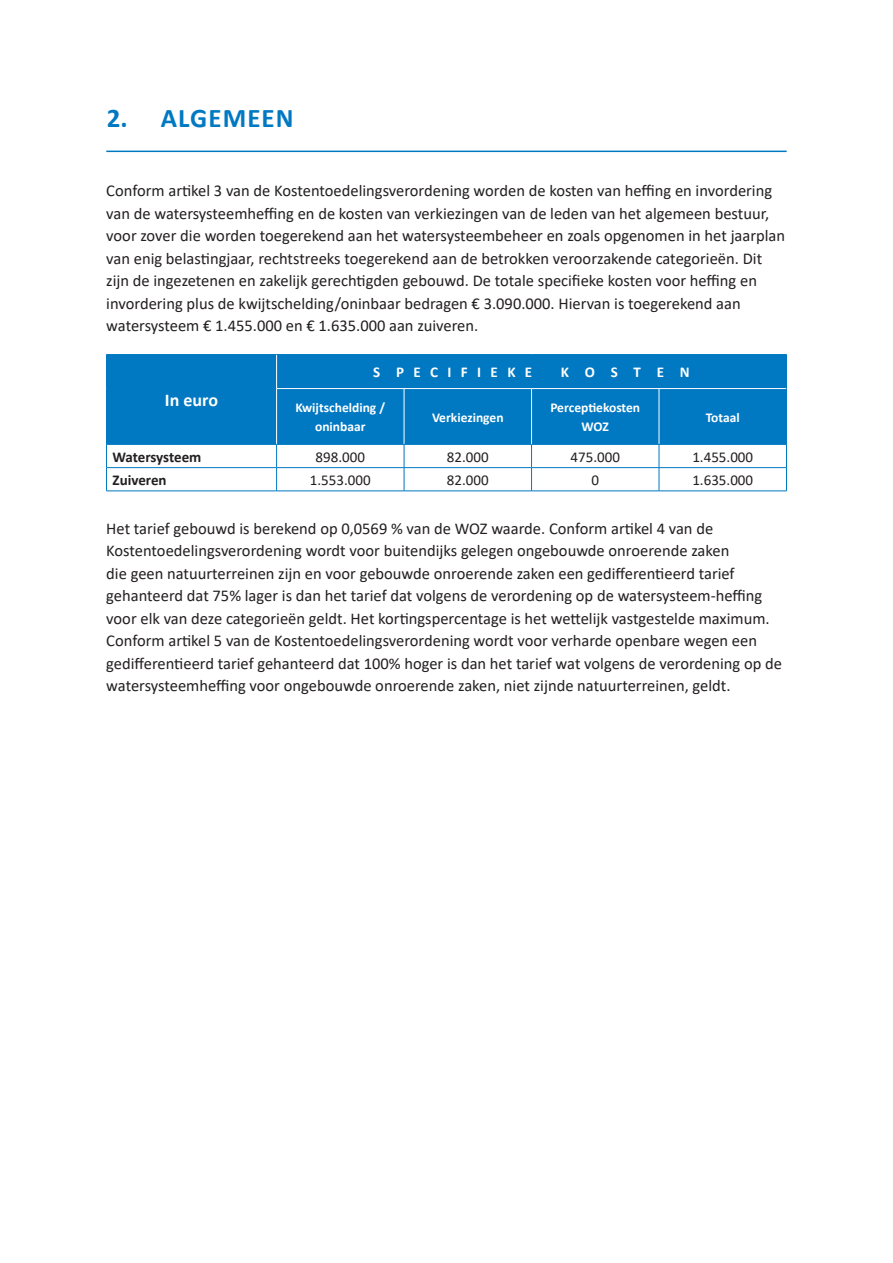
<style>
.page{position:relative;width:893px;height:1263px;background:#fff}
.page>*{position:absolute;margin:0;border:0;box-sizing:border-box;transform-origin:0 0}
.t1{font:700 27px "Calibri";letter-spacing:.04em;color:#0079c2}
.t2{font:700 18px "Calibri";color:#fff}
.t3{font:16.5px/22.5px "Calibri";color:#231f20}
.t4{font:15px "Calibri";color:#231f20}
.t5{font:700 15px "Calibri";letter-spacing:-.01em;color:#231f20}
.t6{font:700 15px "Calibri";color:#fff}
.t7{font:700 13.5px/19.5px "Calibri";color:#fff;text-align:center}
</style>
<div class="page">
<hr style="left:106px;top:151px;width:681px;height:1px;background:#0079c2">
<div style="left:107px;top:355px;width:679px;height:89px;background:#0079c2"></div>
<hr style="left:276px;top:388px;width:128px;height:1px;background:#fff">
<hr style="left:404px;top:388px;width:127px;height:1px;background:#fff">
<hr style="left:531px;top:388px;width:128px;height:1px;background:#fff">
<hr style="left:659px;top:388px;width:127px;height:1px;background:#fff">
<hr style="left:106px;top:467px;width:171px;height:1px;background:#0079c2">
<svg style="left:106px;top:445px;width:1px;height:46px"></svg>
<hr style="left:277px;top:467px;width:127px;height:1px;background:#0079c2">
<svg style="left:276px;top:445px;width:1px;height:46px"></svg>
<hr style="left:404px;top:467px;width:127px;height:1px;background:#0079c2">
<svg style="left:404px;top:445px;width:1px;height:46px"></svg>
<hr style="left:531px;top:467px;width:128px;height:1px;background:#0079c2">
<svg style="left:531px;top:445px;width:1px;height:46px"></svg>
<hr style="left:659px;top:467px;width:128px;height:1px;background:#0079c2">
<svg style="left:659px;top:445px;width:1px;height:46px"></svg>
<svg style="left:786px;top:445px;width:1px;height:46px"></svg>
<hr style="left:106px;top:491px;width:171px;height:1px;background:#0079c2">
<hr style="left:277px;top:491px;width:127px;height:1px;background:#0079c2">
<hr style="left:404px;top:491px;width:127px;height:1px;background:#0079c2">
<hr style="left:531px;top:491px;width:128px;height:1px;background:#0079c2">
<hr style="left:659px;top:491px;width:128px;height:1px;background:#0079c2">
<hr style="left:276px;top:355px;width:1px;height:33px;background:#fff">
<hr style="left:276px;top:389px;width:1px;height:55px;background:#fff">
<hr style="left:404px;top:389px;width:1px;height:55px;background:#fff">
<hr style="left:531px;top:389px;width:1px;height:55px;background:#fff">
<hr style="left:659px;top:389px;width:1px;height:55px;background:#fff">
<hr style="left:106px;top:354px;width:171px;height:1px;background:#0079c2">
<hr style="left:106px;top:355px;width:1px;height:34px;background:#0079c2">
<hr style="left:106px;top:389px;width:1px;height:55px;background:#0079c2">
<hr style="left:106px;top:444px;width:171px;height:1px;background:#0079c2">
<hr style="left:277px;top:354px;width:127px;height:1px;background:#0079c2">
<hr style="left:404px;top:354px;width:127px;height:1px;background:#0079c2">
<hr style="left:531px;top:354px;width:128px;height:1px;background:#0079c2">
<hr style="left:659px;top:354px;width:128px;height:1px;background:#0079c2">
<hr style="left:786px;top:355px;width:1px;height:34px;background:#0079c2">
<hr style="left:786px;top:389px;width:1px;height:55px;background:#0079c2">
<hr style="left:277px;top:444px;width:127px;height:1px;background:#0079c2">
<hr style="left:404px;top:444px;width:127px;height:1px;background:#0079c2">
<hr style="left:531px;top:444px;width:128px;height:1px;background:#0079c2">
<hr style="left:659px;top:444px;width:128px;height:1px;background:#0079c2">
<h1 class="t1" style="left:107px;top:98px;width:188px">2. ALGEMEEN</h1>
<p class="t3" style="left:106px;top:179px;width:680px">Conform artikel 3 van de Kostentoedelingsverordening worden de kosten van heffing en invordering van de watersysteemheffing en de kosten van verkiezingen van de leden van het algemeen bestuur, voor zover die worden toegerekend aan het watersysteembeheer en zoals opgenomen in het jaarplan van enig belastingjaar, rechtstreeks toegerekend aan de betrokken veroorzakende categorieën. Dit zijn de ingezetenen en zakelijk gerechtigden gebouwd. De totale specifieke kosten voor heffing en invordering plus de kwijtschelding/oninbaar bedragen € 3.090.000. Hiervan is toegerekend aan watersysteem € 1.455.000 en € 1.635.000 aan zuiveren.</p>
<p class="t2" style="left:165px;top:387px;width:55px">In euro</p>
<p class="t6" style="left:373px;top:362px;width:160px">S P E C I F I E K E</p>
<p class="t6" style="left:561px;top:362px;width:130px">K O S T E N</p>
<p class="t7" style="left:295px;top:397px;width:91px">Kwijtschelding / oninbaar</p>
<p class="t7" style="left:432px;top:407px;width:73px">Verkiezingen</p>
<p class="t7" style="left:550px;top:397px;width:91px">Perceptiekosten<br>WOZ</p>
<p class="t7" style="left:706px;top:407px;width:35px">Totaal</p>
<p class="t5" style="left:112px;top:446px;width:90px">Watersysteem</p>
<p class="t4" style="left:316px;top:446px;width:51px">898.000</p>
<p class="t4" style="left:447px;top:446px;width:43px">82.000</p>
<p class="t4" style="left:571px;top:446px;width:51px">475.000</p>
<p class="t4" style="left:692px;top:446px;width:62px">1.455.000</p>
<p class="t5" style="left:112px;top:469px;width:56px">Zuiveren</p>
<p class="t4" style="left:310px;top:469px;width:62px">1.553.000</p>
<p class="t4" style="left:447px;top:469px;width:43px">82.000</p>
<p class="t4" style="left:591px;top:469px;width:9px">0</p>
<p class="t4" style="left:692px;top:469px;width:62px">1.635.000</p>
<p class="t3" style="left:106px;top:517px;width:677px">Het tarief gebouwd is berekend op 0,0569 % van de WOZ waarde. Conform artikel 4 van de Kostentoedelingsverordening wordt voor buitendijks gelegen ongebouwde onroerende zaken<br>die geen natuurterreinen zijn en voor gebouwde onroerende zaken een gedifferentieerd tarief gehanteerd dat 75% lager is dan het tarief dat volgens de verordening op de watersysteem-heffing voor elk van deze categorieën geldt. Het kortingspercentage is het wettelijk vastgestelde maximum.<br>Conform artikel 5 van de Kostentoedelingsverordening wordt voor verharde openbare wegen een gedifferentieerd tarief gehanteerd dat 100% hoger is dan het tarief wat volgens de verordening op de watersysteemheffing voor ongebouwde onroerende zaken, niet zijnde natuurterreinen, geldt.</p>
</div>
